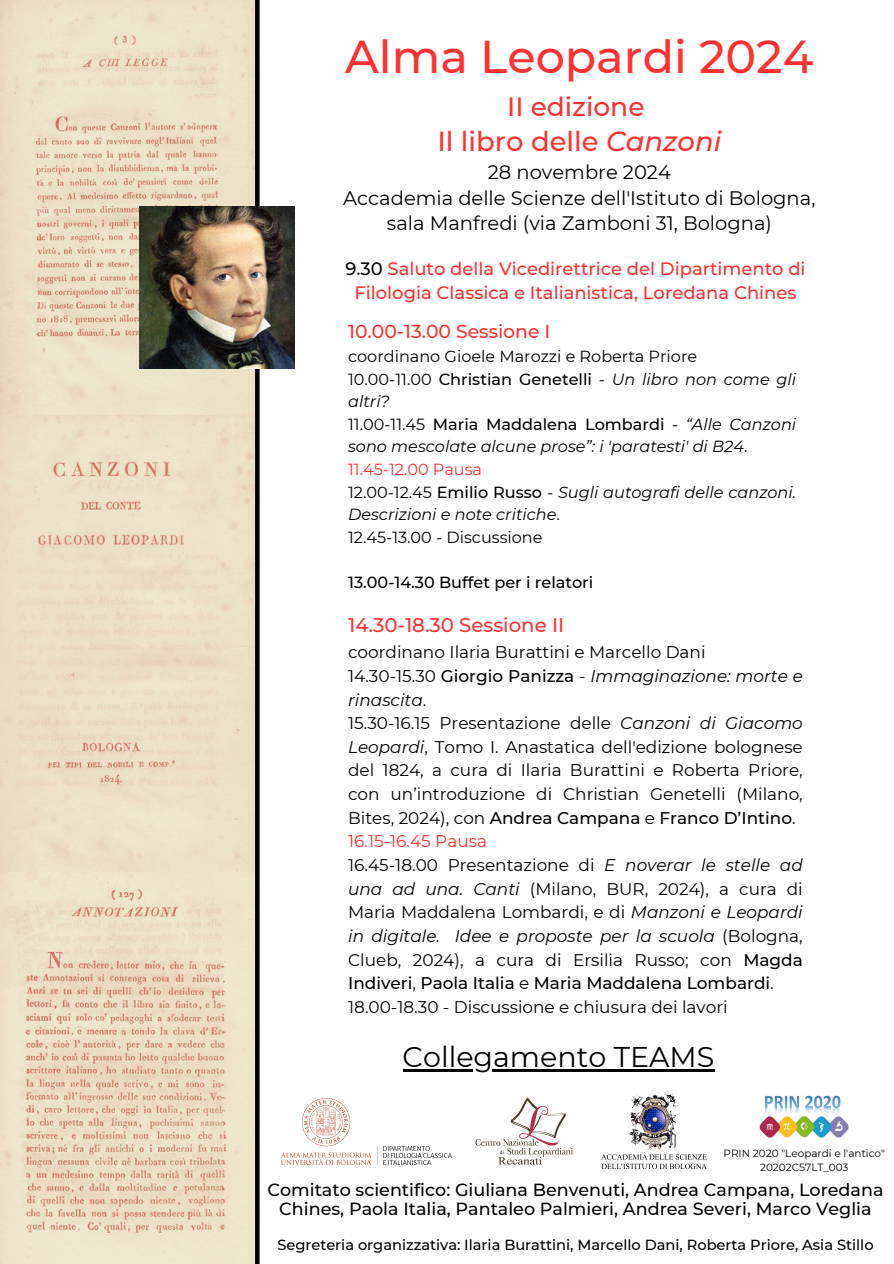
<style>
.page{position:relative;width:894px;height:1264px;background:#fff}
.page>*{position:absolute;margin:0;border:0;box-sizing:border-box;transform-origin:0 0}
.t1{font:500 45.9px "Montserrat";color:#ff3131}
.t2{font:28.5px "Montserrat";color:#000}
.t3{font:500 27.45px "Montserrat";color:#ff3131}
.t4{font:500 26.4px "Montserrat";color:#ff3131}
.t5{font:500 19.65px "Montserrat";color:#ff3131}
.t6{font:19.5px/25.8px "Montserrat";color:#000;text-align:center}
.t7{font:500 18.75px "Montserrat";color:#ff3131}
.t8{font:500 18px/23.7px "Montserrat";color:#ff3131;text-align:center}
.t9{font:500 17.55px/18.8px "Montserrat";color:#000;text-align:center}
.t10{font:16.8px/23.7px "Montserrat";color:#000}
.t11{font:italic 16.05px/22.5px "Montserrat";color:#000}
.t12{font:500 16.05px "Montserrat";color:#000}
.t13{font:500 14.55px "Montserrat";color:#000}
.t14{font:10.5px "Montserrat";color:#000}
.s1{font-style:italic}
.s2{color:#000}
.s3{font-style:normal}
.s4{font-weight:500;font-style:normal}
.s5{font-style:normal;color:#ff3131}
.s6{font-weight:500}
.s7{color:#ff3131}
</style>
<div class="page">
<img style="left:601px;top:1094px;width:106px;height:76px">
<img style="left:759px;top:1095px;width:89px;height:43px">
<img style="left:0;top:0;width:255px;height:1263px">
<img style="left:281px;top:1098px;width:170px;height:66px">
<img style="left:475px;top:1097px;width:98px;height:68px">
<hr style="left:402px;top:1069px;width:312px;height:2px;background:#000">
<svg style="left:255px;top:0;width:4px;height:1263px;background:#050404"></svg>
<img style="left:139px;top:206px;width:155px;height:162px">
<p class="t1" style="left:345px;top:28px;width:469px">Alma Leopardi 2024</p>
<p class="t4" style="left:507px;top:90px;width:139px">II edizione</p>
<p class="t3" style="left:437px;top:124px;width:285px">Il libro delle <span class="s1">Canzoni</span></p>
<p class="t6" style="left:343px;top:159px;width:473px">28 novembre 2024<br>Accademia delle Scienze dell'Istituto di Bologna, sala Manfredi (via Zamboni 31, Bologna)</p>
<p class="t8" style="left:345px;top:256px;width:461px"><span class="s2">9.30</span> Saluto della Vicedirettrice del Dipartimento di<br>Filologia Classica e Italianistica, Loredana Chines</p>
<h5 class="t7" style="left:348px;top:319px;width:204px">10.00-13.00 Sessione I</h5>
<h5 class="t11" style="left:348px;top:345px;width:449px"><span class="s3">coordinano Gioele Marozzi e Roberta Priore<br>10.00-11.00</span> <span class="s4">Christian Genetelli</span> <span class="s3">-</span> Un libro non come gli altri?<br><span class="s3">11.00-11.45</span> <span class="s4">Maria Maddalena Lombardi</span> <span class="s3">-</span> “Alle Canzoni sono mescolate alcune prose”: i 'paratesti' di B24<span class="s3">.<br></span><span class="s5">11.45-12.00 Pausa<br></span><span class="s3">12.00-12.45</span> <span class="s4">Emilio Russo</span> <span class="s3">-</span> Sugli autografi delle canzoni.<br>Descrizioni e note critiche<span class="s3">.<br>12.45-13.00 - Discussione</span></h5>
<p class="t12" style="left:348px;top:572px;width:247px">13.00-14.30 Buffet per i relatori</p>
<h1 class="t5" style="left:348px;top:613px;width:217px">14.30-18.30 Sessione II</h1>
<h1 class="t10" style="left:348px;top:640px;width:456px">coordinano Ilaria Burattini e Marcello Dani<br>14.30-15.30 <span class="s6">Giorgio Panizza</span> - <span class="s1">Immaginazione: morte e rinascita</span>.<br>15.30-16.15 Presentazione delle <span class="s1">Canzoni di Giacomo Leopardi</span>, Tomo I. Anastatica dell'edizione bolognese del 1824, a cura di Ilaria Burattini e Roberta Priore, con un’introduzione di Christian Genetelli (Milano, Bites, 2024), con <span class="s6">Andrea Campana</span> e <span class="s6">Franco D’Intino</span>.<br><span class="s7">16.15-16.45 Pausa<br></span>16.45-18.00 Presentazione di <span class="s1">E noverar le stelle ad una ad una. Canti</span> (Milano, BUR, 2024), a cura di Maria Maddalena Lombardi, e di <span class="s1">Manzoni e Leopardi in digitale. Idee e proposte per la scuola</span> (Bologna, Clueb, 2024), a cura di Ersilia Russo; con <span class="s6">Magda Indiveri</span>, <span class="s6">Paola Italia</span> e <span class="s6">Maria Maddalena Lombardi</span>.<br>18.00-18.30 - Discussione e chiusura dei lavori</h1>
<h4 class="t2" style="left:402px;top:1039px;width:313px">Collegamento TEAMS</h4>
<p class="t14" style="left:723px;top:1146px;width:163px">PRIN 2020 "Leopardi e l'antico"</p>
<p class="t14" style="left:759px;top:1160px;width:90px">20202C57LT_003</p>
<p class="t9" style="left:267px;top:1180px;width:617px">Comitato scientifico: Giuliana Benvenuti, Andrea Campana, Loredana<br>Chines, Paola Italia, Pantaleo Palmieri, Andrea Severi, Marco Veglia</p>
<p class="t13" style="left:277px;top:1236px;width:597px">Segreteria organizzativa: Ilaria Burattini, Marcello Dani, Roberta Priore, Asia Stillo</p>
</div>
